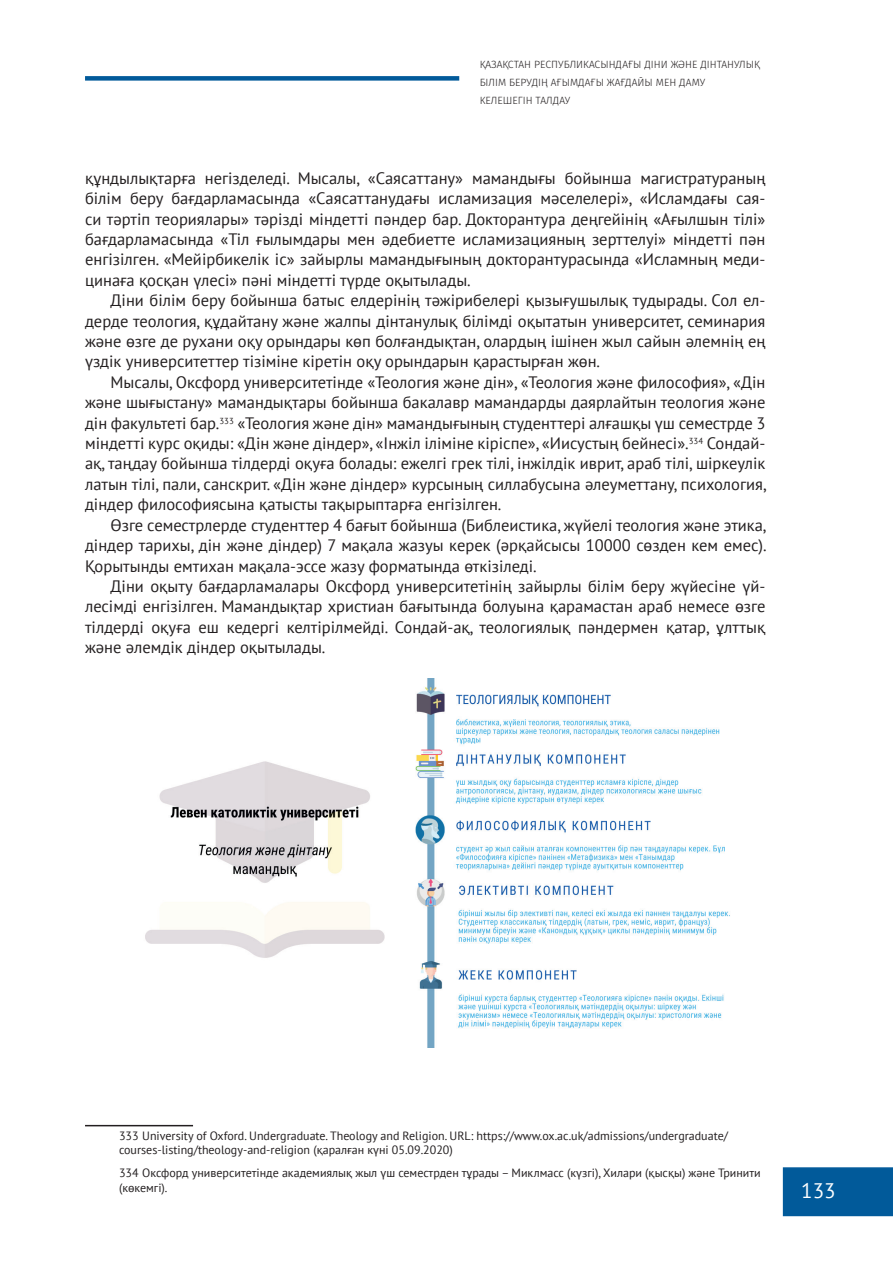
<style>
.page{position:relative;width:893px;height:1263px;background:#fff}
.page>*{position:absolute;margin:0;border:0;box-sizing:border-box;transform-origin:0 0}
.t1{font:21px "PT Sans";color:#fff}
.t2{font:16.5px/20.4px "PT Sans";color:#231f20;text-align:justify}
.t3{font:12px/14.4px "PT Sans";color:#231f20}
.t4{font:10.5px/18px "Fira Sans OT Light";color:#231f20}
</style>
<div class="page">
<div style="left:85px;top:76px;width:374px;height:5px;background:#015a9a"></div>
<div style="left:783px;top:1167px;width:110px;height:49px;background:#015a9a;border:2px solid #015a9a"></div>
<img style="left:145px;top:678px;width:585px;height:370px">
<hr style="left:85px;top:1125px;width:108px;height:1px;background:#231f20">
<p class="t4" style="left:480px;top:56px;width:282px">ҚАЗАҚСТАН РЕСПУБЛИКАСЫНДАҒЫ ДІНИ ЖӘНЕ ДІНТАНУЛЫҚ<br>БІЛІМ БЕРУДІҢ АҒЫМДАҒЫ ЖАҒДАЙЫ МЕН ДАМУ<br>КЕЛЕШЕГІН ТАЛДАУ</p>
<p class="t2" style="left:85px;top:167px;width:682px">құндылықтарға негізделеді. Мысалы, «Саясаттану» мамандығы бойынша магистратураның білім беру бағдарламасында «Саясаттанудағы исламизация мәселелері», «Исламдағы сая&shy;си тәртіп теориялары» тәрізді міндетті пәндер бар. Докторантура деңгейінің «Ағылшын тілі» бағдарламасында «Тіл ғылымдары мен әдебиетте исламизацияның зерттелуі» міндетті пән енгізілген. «Мейірбикелік іс» зайырлы мамандығының докторантурасында «Исламның меди&shy;цинаға қосқан үлесі» пәні міндетті түрде оқытылады.</p>
<p class="t2" style="left:85px;top:290px;width:682px;text-indent:26px">Діни білім беру бойынша батыс елдерінің тәжірибелері қызығушылық тудырады. Сол ел&shy;дерде теология, құдайтану және жалпы дінтанулық білімді оқытатын университет, семинария және өзге де рухани оқу орындары көп болғандықтан, олардың ішінен жыл сайын әлемнің ең үздік университеттер тізіміне кіретін оқу орындарын қарастырған жөн.</p>
<p class="t2" style="left:85px;top:371px;width:683px;text-indent:26px">Мысалы, Оксфорд университетінде «Теология және дін», «Теология және философия», «Дін және шығыстану» мамандықтары бойынша бакалавр мамандарды даярлайтын теология және дін факультеті бар.<sup>333</sup> «Теология және дін» мамандығының студенттері алғашқы үш семестрде 3 міндетті курс оқиды: «Дін және діндер», «Інжіл іліміне кіріспе», «Иисустың бейнесі».<sup>334</sup> Сондай&shy;ақ, таңдау бойынша тілдерді оқуға болады: ежелгі грек тілі, інжілдік иврит, араб тілі, шіркеулік латын тілі, пали, санскрит. «Дін және діндер» курсының силлабусына әлеуметтану, психология, діндер философиясына қатысты тақырыптарға енгізілген.</p>
<p class="t2" style="left:85px;top:514px;width:683px;text-indent:26px">Өзге семестрлерде студенттер 4 бағыт бойынша (Библеистика, жүйелі теология және этика, діндер тарихы, дін және діндер) 7 мақала жазуы керек (әрқайсысы 10000 сөзден кем емес).<br>Қорытынды емтихан мақала-эссе жазу форматында өткізіледі.</p>
<p class="t2" style="left:85px;top:576px;width:682px;text-indent:26px">Діни оқыту бағдарламалары Оксфорд университетінің зайырлы білім беру жүйесіне үй&shy;лесімді енгізілген. Мамандықтар христиан бағытында болуына қарамастан араб немесе өзге тілдерді оқуға еш кедергі келтірілмейді. Сондай-ақ, теологиялық пәндермен қатар, ұлттық және әлемдік діндер оқытылады.</p>
<p class="t3" style="left:119px;top:1128px;width:610px">333 University of Oxford. Undergraduate. Theology and Religion. URL: https://www.ox.ac.uk/admissions/undergraduate/ courses-listing/theology-and-religion (қаралған күні 05.09.2020)</p>
<p class="t3" style="left:119px;top:1166px;width:643px">334 Оксфорд университетінде академиялық жыл үш семестрден тұрады – Миклмасс (күзгі), Хилари (қысқы) және Тринити (көкемгі).</p>
<p class="t1" style="left:801px;top:1177px;width:36px">133</p>
</div>
